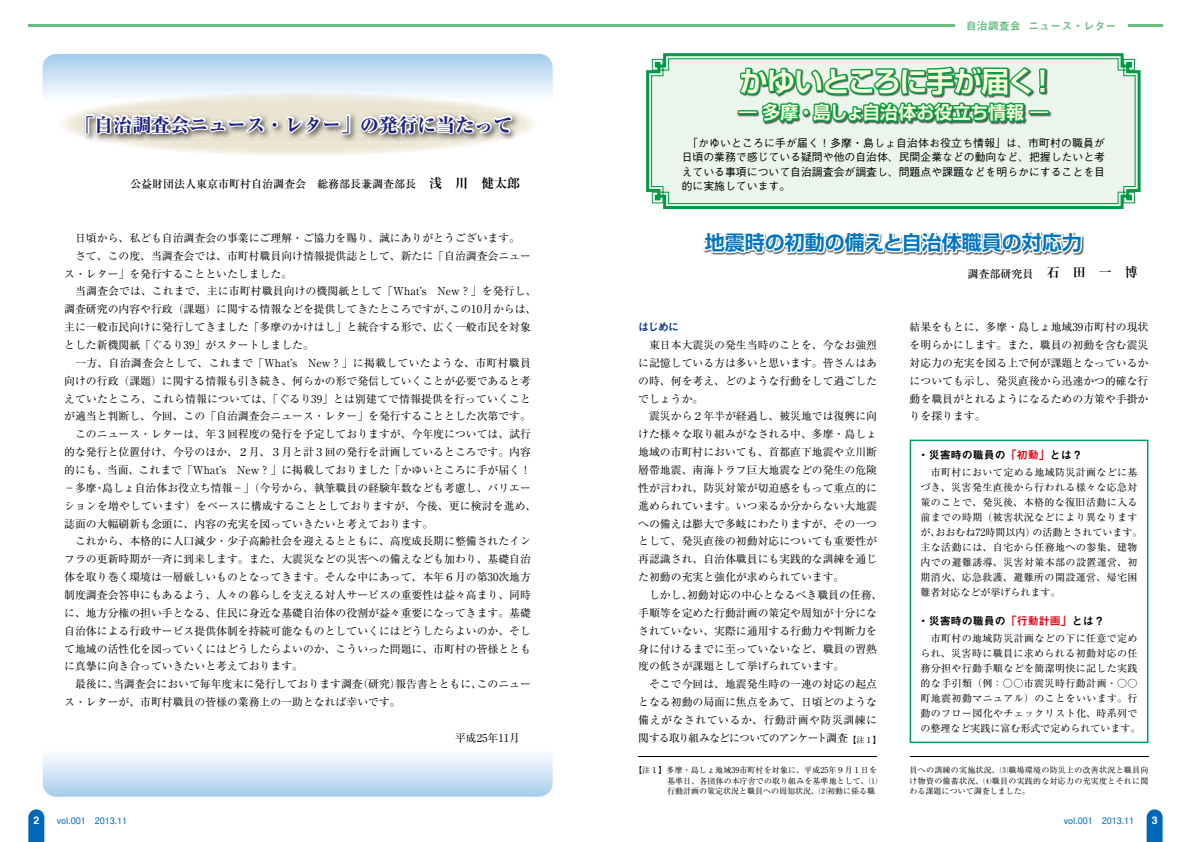
<style>
.page{position:relative;width:1191px;height:842px;background:#fff}
.page>*{position:absolute;margin:0;border:0;box-sizing:border-box;transform-origin:0 0}
.t1{font:700 28px "Shin Go Pro De";letter-spacing:-.04em;color:#fffcdb}
.t2{font:700 20px "Shin Go Pr 6 N De";color:#0075c2}
.t3{font:800 19px "Ryumin Pr 6 N";color:#1e2381}
.t4{font:700 17.8px "Shin Go Pro De";letter-spacing:-.005em;color:#fffcdb}
.t5{font:700 13px "Ryumin Pr 6 N";color:#000}
.t6{font:500 11px "Ryumin Pr 6 N";color:#000}
.t7{font:11px "Midashi Go Pr 6 N MB31";color:#000}
.t8{font:11px "Midashi Go Pr 6 N MB31";color:#69bd83}
.t9{font:11px "Midashi Go Pr 6 N MB31";color:#0c3388}
.t10{font:10.9px/17.8px "Ryumin Pr 6 N";color:#000}
.t11{font:500 10.9px/14.5px "Gothic BBB Pr 6 N";color:#000;text-align:justify}
.t12{font:700 10.5px "Helvetica";color:#fff}
.t13{font:10px/15px "Ryumin Pr 6 N";letter-spacing:.035em;color:#000}
.t14{font:700 9px "Futo Go B101 Pr 6 N";color:#187fc4}
.t15{font:8px/10.5px "Ryumin Pr 6 N";letter-spacing:.01em;color:#000;text-align:justify}
.s1{font-weight:700;font-size:13px}
.s2{font-weight:500;font-size:11px}
.s3{font-size:8.2px}
.s4{color:#e60012}
</style>
<div class="page">
<svg style="left:28px;top:809px;width:16px;height:33px"></svg>
<svg style="left:1146px;top:809px;width:16px;height:33px"></svg>
<hr style="left:28px;top:25px;width:567px;height:2px;background:#69bd83">
<hr style="left:595px;top:25px;width:567px;height:2px;background:#69bd83">
<div style="left:955px;top:20px;width:172px;height:11px;background:#fff"></div>
<svg style="left:646px;top:53px;width:494px;height:156px;background:#6bc391"></svg>
<div style="left:651px;top:58px;width:484px;height:146px;background:#ebf5ec"></div>
<svg style="left:43px;top:755px;width:510px;height:42px;background:#cee3f5"></svg>
<svg style="left:703px;top:231px;width:381px;height:25px"></svg>
<svg style="left:43px;top:24px;width:510px;height:122px"></svg>
<svg style="left:737px;top:65px;width:310px;height:60px;background:#6bbc8b"></svg>
<div style="left:1028px;top:110px;width:21px;height:4px;border:3px solid #00a041"></div>
<hr style="left:638px;top:756px;width:239px;height:1px;background:#000">
<hr style="left:909px;top:756px;width:239px;height:1px;background:#000">
<svg style="left:909px;top:440px;width:239px;height:303px"></svg>
<h3 class="t3" style="left:75px;top:109px;width:438px">「自治調査会ニュース・レター」の発行に当たって</h3>
<p class="t6" style="left:130px;top:176px;width:392px">公益財団法人東京市町村自治調査会　総務部長兼調査部長 <span class="s1">浅　川　健太郎</span></p>
<p class="t10" style="left:64px;top:228px;width:474px">　日頃から、私ども自治調査会の事業にご理解・ご協力を賜り、誠にありがとうございます。<br>　さて、この度、当調査会では、市町村職員向け情報提供誌として、新たに「自治調査会ニュース・レター」を発行することといたしました。<br>　当調査会では、これまで、主に市町村職員向けの機関紙として「Whatʼs　New？」を発行し、調査研究の内容や行政（課題）に関する情報などを提供してきたところですが、この10月からは、主に一般市民向けに発行してきました「多摩のかけはし」と統合する形で、広く一般市民を対象とした新機関紙「ぐるり39」がスタートしました。<br>　一方、自治 調査会として、これまで「Whatʼs　New？」に掲載していたような、市町村職員向けの行政（課題）に関する情報も引き続き、何らかの形で発信していくことが必要であると考えていたところ、これら情報については、「ぐるり39」とは別建てで情報提供を行っていくことが適当と判断し、今回、この「自治調査会ニュース・レター」を発行することとした次第です。　このニュース・レターは、年３回程度の発行を予定しておりますが、今年度については、試行的な発行と位置付け、今号のほか、２月、３月と計３回の発行を計画しているところです。内容的にも、当面、これまで「Whatʼs　New？」に掲載しておりました「かゆいところに手が届く！－多摩・島しょ自治体お役立ち情報－」（今号から、執筆職員の経験年数なども考慮し、バリエーションを増やしています）をベースに構成することとしておりますが、今後、更に検討を進め、誌面の大幅刷新も念頭に、内容の充実を図っていきたいと考えております。<br>　これから、本格的に人口減少・少子高齢社会を迎えるとともに、高度成長期に整備されたインフラの更新時期が一斉に到来します。また、大震災などの災害への備えなども加わり、基礎自治体を取り巻く環境は一層厳しいものとなってきます。そんな中にあって、本年６月の第30次地方制度調査会答申にもあるよう、人々の暮らしを支える対人サービスの重要性は益々高まり、同時に、地方分権の担い手となる、住民に身近な基礎自治体の役割が益々重要になってきます。基礎自治体による行政サービス提供体制を持続可能なものとしていくにはどうしたらよいのか、そして地域の活性化を図っていくにはどうしたらよいのか、こういった問題に、市町村の皆様とともに真摯に向き合っていきたいと考えております。<br>　最後に、当調査会において毎年度末に発行しております調査（研究）報告書とともに、このニュース・レターが、市町村職員の皆様の業務上の一助となれば幸いです。</p>
<p class="t10" style="left:455px;top:728px;width:67px">平成25年11月</p>
<p class="t8" style="left:966px;top:17px;width:152px">自治調査会 ニュース・レター</p>
<h1 class="t1" style="left:739px;top:58px;width:318px">かゆいところに手が届く！</h1>
<h3 class="t4" style="left:739px;top:98px;width:310px">― 多摩・島しょ自治体お役立ち情報 ―</h3>
<p class="t11" style="left:681px;top:135px;width:425px">　「かゆいところに手が届く！多摩・島しょ自治体お役立ち情報」は、市町村の職員が日頃の業務で感じている疑問や他の自治体、民間企業などの動向など、把握したいと考えている事項について自治調査会が調査し、問題点や課題などを明らかにすることを目的に実施しています。</p>
<h2 class="t2" style="left:705px;top:226px;width:378px">地震時の初動の備えと自治体職員の対応力</h2>
<p class="t5" style="left:967px;top:262px;width:172px"><span class="s2">調査部研究員</span>　石　田　一　博</p>
<p class="t9" style="left:638px;top:318px;width:42px">はじめに</p>
<p class="t10" style="left:638px;top:335px;width:246px">　東日本大震災の発生当時のことを、今なお強烈に記憶している方は多いと思います。皆さんはあの時、何を考え、どのような行動をして過ごしたでしょうか。<br>　震災から２年半が経過し、被災地では復興に向けた様々な取り組みがなされる中、多摩・島しょ地域の市町村においても、首都直下地震や立川断層帯地震、南海トラフ巨大地震などの発生の危険性が言われ、防災対策が切迫感をもって重点的に進められています。いつ来るか分からない大地震への備えは膨大で多岐にわたりますが、その一つとして、発災直後の初動対応についても重要性が再認識され、自治体職員にも実践的な訓練を通じた初動の充実と強化が求められています。<br>　しかし、初動対応の中心となるべき職員の任務、手順等を定めた行動計画の策定や周知が十分になされていない、実際に通用する行動力や判断力を身に付けるまでに至っていないなど、職員の習熟度の低さが課題として挙げられています。<br>　そこで今回は、地震発生時の一連の対応の起点となる初動の局面に焦点をあて、日頃どのような備えがなされているか、行動計画や防災訓練に関する取り組みなどについてのアンケート調査<span class="s3">【注１】</span></p>
<p class="t15" style="left:667px;top:764px;width:211px;text-indent:-33px">【注１】多摩・島しょ地域39市町村を対象に、平成25年９月１日を基準日、各団体の本庁舎での取り組みを基準地として、⑴行動計画の策定状況と職員への周知状況、⑵初動に係る職</p>
<p class="t10" style="left:909px;top:318px;width:240px;text-align:justify">結果をもとに、多摩・島しょ地域39市町村の現状を明らかにします。また、職員の初動を含む震災対応力の充実を図る上で何が課題となっているかについても示し、発災直後から迅速かつ的確な行動を職員がとれるようになるための方策や手掛かりを探ります。</p>
<p class="t7" style="left:917px;top:446px;width:166px">・災害時の職員の<span class="s4">「初動」</span>とは？</p>
<p class="t13" style="left:920px;top:464px;width:224px">　市町村において定める地域防災計画などに基づき、災害発生直後から行われる様々な応急対策のことで、発災後、本格的な復旧活動に入る前までの時期（被害状況などにより異なりますが、おおむね72時間以内）の活動とされています。主な活動には、自宅から任務地への参集、建物内での避難誘導、災害対策本部の設置運営、初期消火、応急救護、避難所の開設運営、帰宅困難者対応などが挙げられます。</p>
<p class="t7" style="left:917px;top:612px;width:188px">・災害時の職員の<span class="s4">「行動計画」</span>とは？</p>
<p class="t13" style="left:920px;top:630px;width:221px">　市町村の地域防災計画などの下に任意で定められ、災害時に職員に求められる初動対応の任務分担や行動手順などを簡潔明快に記した実践的な手引類（例：○○市震災時行動計画・○○町地震初動マニュアル）のことをいいます。行動のフロー図化やチェックリスト化、時系列での整理など実践に富む形式で定められています。</p>
<p class="t15" style="left:909px;top:764px;width:240px">員への訓練の実施状況、⑶職場環境の防災上の改善状況と職員向け物資の備蓄状況、⑷職員の実践的な対応力の充実度とそれに関わる課題について調査しました。</p>
<p class="t12" style="left:33px;top:812px;width:7px">2</p>
<p class="t12" style="left:1151px;top:812px;width:7px">3</p>
<p class="t14" style="left:57px;top:813px;width:72px">vol.001　2013.11</p>
<p class="t14" style="left:1063px;top:813px;width:72px">vol.001　2013.11</p>
</div>
